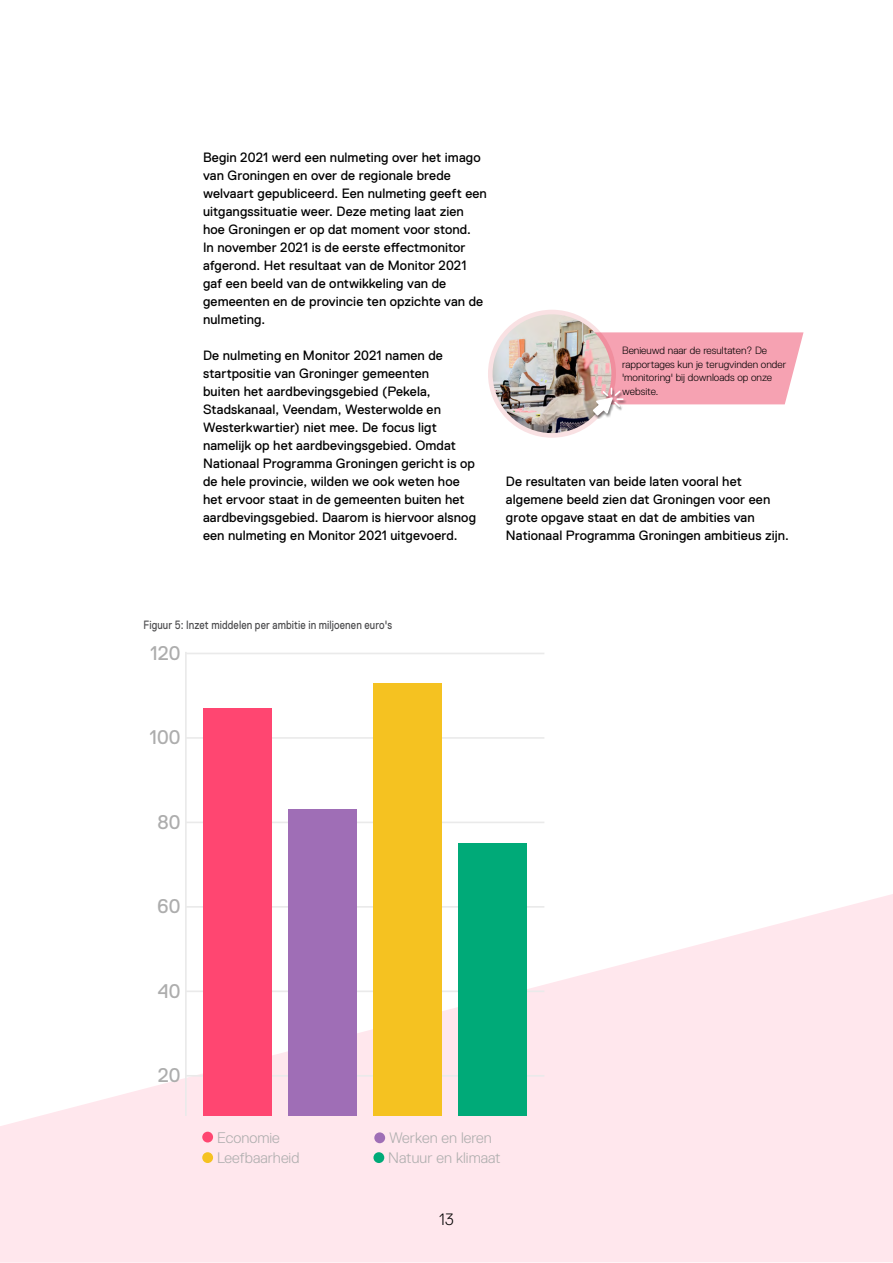
<style>
.page{position:relative;width:893px;height:1263px;background:#fff}
.page>*{position:absolute;margin:0;border:0;box-sizing:border-box;transform-origin:0 0}
.t1{font:19.8px "Replica Std";color:#adadad}
.t2{font:300 16.35px "Replica Std";color:#000}
.Tabelkop{font:300 15.3px "Replica Std";color:#adadad}
.Broodtekst{font:13.5px/18px "Replica Std";letter-spacing:.005em;color:#000}
.Kolomtekst_rechtslij{font:12px "Replica Std";letter-spacing:.01em;color:#4d4d4f;scale:.85 1}
.Voetnoot{font:300 10.5px/13.5px "Replica Std";color:#000}
</style>
<div class="page">
<svg style="left:0;top:894px;width:893px;height:368px;fill:#ffe7ed"></svg>
<div style="left:488px;top:310px;width:128px;height:128px;background:#f9e1e3;border-radius:50%"></div>
<img style="left:493px;top:314px;width:118px;height:119px;border-radius:59px">
<div style="left:592px;top:388px;width:34px;height:31px;background:#000;opacity:.5"></div>
<svg style="left:558px;top:332px;width:245px;height:85px;background:#e8adb5"></svg>
<hr style="left:185px;top:652px;width:2px;height:464px;background:#eaeaea">
<hr style="left:186px;top:1075px;width:358px;height:1px;background:#eaeaea">
<hr style="left:186px;top:990px;width:358px;height:2px;background:#eaeaea">
<hr style="left:186px;top:906px;width:358px;height:2px;background:#eaeaea">
<hr style="left:186px;top:821px;width:358px;height:2px;background:#eaeaea">
<hr style="left:186px;top:737px;width:358px;height:2px;background:#eaeaea">
<hr style="left:186px;top:653px;width:358px;height:1px;background:#eaeaea">
<div style="left:459px;top:843px;width:68px;height:273px;background:#00aa78"></div>
<div style="left:374px;top:683px;width:68px;height:433px;background:#f5c221"></div>
<div style="left:288px;top:810px;width:69px;height:306px;background:#9f6eb6"></div>
<div style="left:203px;top:708px;width:68px;height:408px;background:#ff4671"></div>
<div style="left:202px;top:1132px;width:11px;height:10px;background:#ff4671;border-radius:50%"></div>
<div style="left:374px;top:1132px;width:11px;height:11px;background:#9f6eb6;border-radius:50%"></div>
<div style="left:202px;top:1152px;width:11px;height:11px;background:#f5c221;border-radius:50%"></div>
<div style="left:373px;top:1152px;width:11px;height:11px;background:#00aa78;border-radius:50%"></div>
<p class="Broodtekst" style="left:203px;top:148px;width:285px">Begin 2021 werd een nulmeting over het imago van Groningen en over de regionale brede welvaart gepubliceerd. Een nulmeting geeft een uitgangssituatie weer. Deze meting laat zien hoe Groningen er op dat moment voor stond.<br>In november 2021 is de eerste effectmonitor afgerond. Het resultaat van de Monitor 2021 gaf een beeld van de ontwikkeling van de gemeenten en de provincie ten opzichte van de nulmeting.</p>
<p class="Broodtekst" style="left:203px;top:346px;width:275px">De nulmeting en Monitor 2021 namen de startpositie van Groninger gemeenten<br>buiten het aardbevingsgebied (Pekela, Stadskanaal, Veendam, Westerwolde en Westerkwartier) niet mee. De focus ligt namelijk op het aardbevingsgebied. Omdat Nationaal Programma Groningen gericht is op de hele provincie, wilden we ook weten hoe het ervoor staat in de gemeenten buiten het aardbevingsgebied. Daarom is hiervoor alsnog een nulmeting en Monitor 2021 uitgevoerd.</p>
<p class="Voetnoot" style="left:622px;top:344px;width:166px">Benieuwd naar de resultaten? De rapportages kun je terugvinden onder 'monitoring' bij downloads op onze website.</p>
<p class="Broodtekst" style="left:506px;top:472px;width:284px">De resultaten van beide laten vooral het algemene beeld zien dat Groningen voor een grote opgave staat en dat de ambities van Nationaal Programma Groningen ambitieus zijn.</p>
<p class="Kolomtekst_rechtslij" style="left:144px;top:618px;width:294px">Figuur 5: Inzet middelen per ambitie in miljoenen euro's</p>
<p class="t1" style="left:150px;top:642px;width:32px">120</p>
<p class="t1" style="left:149px;top:726px;width:33px">100</p>
<p class="t1" style="left:157px;top:811px;width:24px">80</p>
<p class="t1" style="left:157px;top:895px;width:25px">60</p>
<p class="t1" style="left:158px;top:980px;width:24px">40</p>
<p class="t1" style="left:158px;top:1064px;width:24px">20</p>
<p class="Tabelkop" style="left:217px;top:1129px;width:64px">Economie</p>
<p class="Tabelkop" style="left:389px;top:1129px;width:104px">Werken en leren</p>
<p class="Tabelkop" style="left:217px;top:1149px;width:84px">Leefbaarheid</p>
<p class="Tabelkop" style="left:388px;top:1149px;width:114px">Natuur en klimaat</p>
<p class="t2" style="left:439px;top:1210px;width:16px">13</p>
</div>
